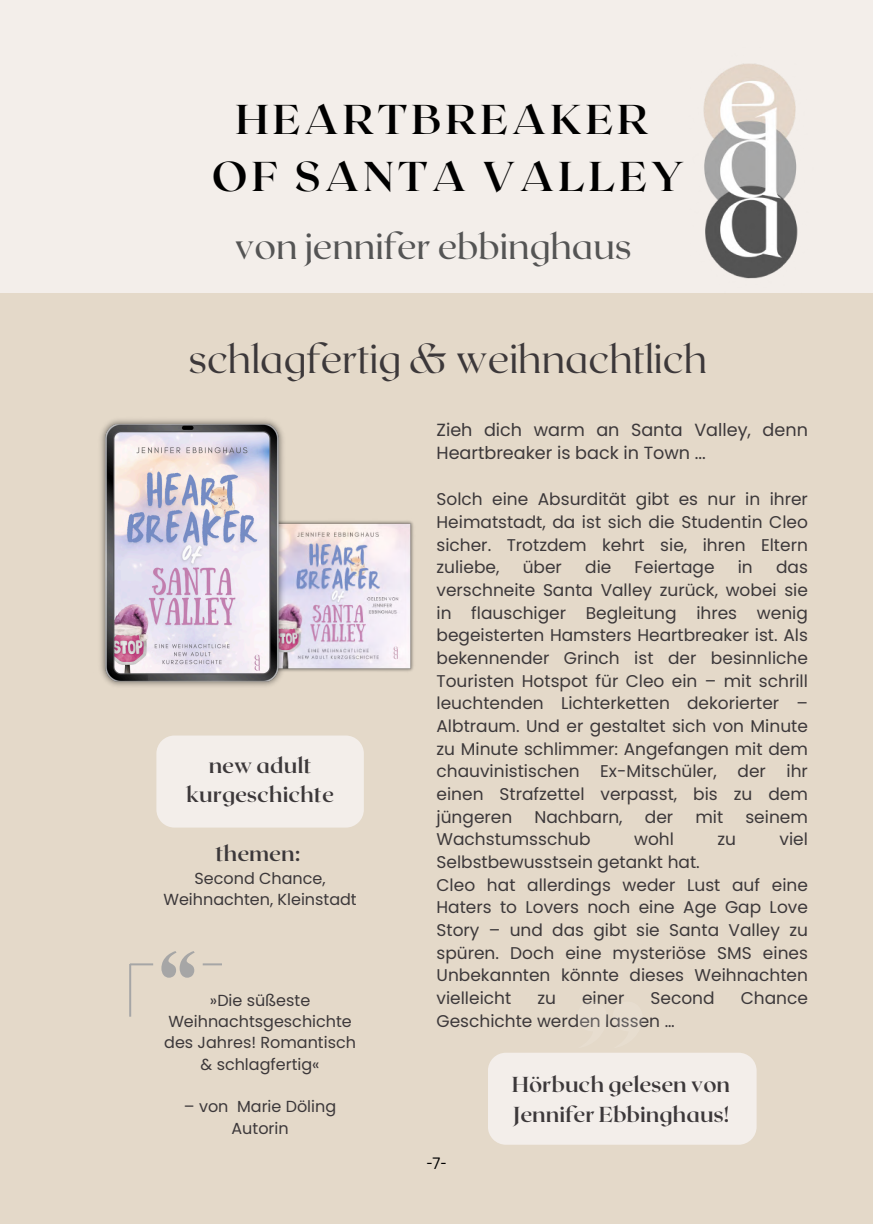
<style>
.page{position:relative;width:873px;height:1224px;background:#fff}
.page>*{position:absolute;margin:0;border:0;box-sizing:border-box;transform-origin:0 0}
.t1{font:700 41.6px/57px "Roxborough CF";letter-spacing:.1em;color:#000;text-align:center}
.t2{font:300 40.2px "Roxborough CF";color:#3c383a}
.t3{font:36.2px "Roxborough CF";color:#545454}
.t4{font:700 21.6px/29.4px "Roxborough CF";color:#3c383a;text-align:center}
.t5{font:17.6px/23.4px "Poppins";color:#3c383a}
.t6{font:17px/22.6px "Poppins";color:#3c383a;text-align:justify}
.t7{font:16px/21.4px "Poppins";color:#3c383a;text-align:center}
.t8{font:16px "Canva Sans";color:#000}
</style>
<div class="page">
<div style="left:0;top:293px;width:873px;height:931px;background:#e4d9c9"></div>
<div style="left:0;top:0;width:873px;height:293px;background:#f3eeea"></div>
<div style="left:156px;top:736px;width:208px;height:92px;background:#f3eeea"></div>
<img style="left:703px;top:63px;width:95px;height:216px">
<img style="left:309px;top:521px;width:105px;height:151px">
<img style="left:100px;top:419px;width:209px;height:328px">
<hr style="left:130px;top:1129px;width:91px;height:1px;background:#a6a6a6">
<hr style="left:130px;top:963px;width:23px;height:2px;background:#a6a6a6">
<svg style="left:161px;top:951px;width:60px;height:27px"></svg>
<hr style="left:295px;top:964px;width:1px;height:59px;background:#a6a6a6">
<svg style="left:129px;top:964px;width:13px;height:53px"></svg>
<div style="left:488px;top:1053px;width:268px;height:92px;background:#f3eeea"></div>
<p class="t1" style="left:212px;top:89px;width:474px">HEARTBREAKER<br>OF SANTA VALLEY</p>
<h1 class="t3" style="left:235px;top:222px;width:398px">von jennifer ebbinghaus</h1>
<h3 class="t2" style="left:189px;top:333px;width:520px">schlagfertig &amp; weihnachtlich</h3>
<h2 class="t4" style="left:186px;top:750px;width:149px">new adult kurgeschichte</h2>
<p class="t4" style="left:215px;top:838px;width:87px">themen:</p>
<p class="t7" style="left:163px;top:868px;width:195px">Second Chance,<br>Weihnachten, Kleinstadt</p>
<h4 class="t7" style="left:164px;top:989px;width:193px">»Die süßeste<br>Weihnachtsgeschichte des Jahres! Romantisch &amp; schlagfertig«</h4>
<p class="t7" style="left:184px;top:1096px;width:154px">– von Marie Döling</p>
<p class="t7" style="left:232px;top:1117px;width:59px">Autorin</p>
<p class="t5" style="left:437px;top:418px;width:373px">Zieh dich warm an Santa Valley, denn<br>Heartbreaker is back in Town ...</p>
<p class="t6" style="left:437px;top:488px;width:373px">Solch eine Absurdität gibt es nur in ihrer Heimatstadt, da ist sich die Studentin Cleo sicher. Trotzdem kehrt sie, ihren Eltern zuliebe,</p>
<p class="t6" style="left:523px;top:556px;width:41px">über</p>
<p class="t6" style="left:585px;top:556px;width:28px">die</p>
<p class="t6" style="left:635px;top:556px;width:81px">Feiertage</p>
<p class="t6" style="left:738px;top:556px;width:17px">in</p>
<p class="t6" style="left:437px;top:556px;width:373px;text-indent:340px">das verschneite Santa Valley zurück, wobei sie in flauschiger Begleitung ihres wenig begeisterten Hamsters Heartbreaker ist. Als bekennender Grinch ist der besinnliche Touristen Hotspot für Cleo ein – mit schrill leuchtenden Lichterketten dekorierter – Albtraum. Und er gestaltet sich von Minute zu Minute schlimmer: Angefangen mit dem chauvinistischen Ex-Mitschüler, der ihr einen Strafzettel verpasst, bis zu dem jüngeren</p>
<p class="t6" style="left:534px;top:806px;width:90px">Nachbarn,</p>
<p class="t6" style="left:645px;top:806px;width:30px">der</p>
<p class="t6" style="left:695px;top:806px;width:29px">mit</p>
<p class="t6" style="left:745px;top:806px;width:64px">seinem</p>
<p class="t6" style="left:437px;top:828px;width:156px">Wachstumsschub</p>
<p class="t6" style="left:634px;top:828px;width:41px">wohl</p>
<p class="t6" style="left:717px;top:828px;width:20px">zu</p>
<p class="t6" style="left:780px;top:828px;width:30px">viel</p>
<p class="t6" style="left:437px;top:851px;width:265px">Selbstbewusstsein getankt hat.</p>
<p class="t6" style="left:437px;top:874px;width:373px">Cleo hat allerdings weder Lust auf eine Haters to Lovers noch eine Age Gap Love Story – und das gibt sie Santa Valley zu spüren. Doch eine mysteriöse SMS eines Unbekannten könnte dieses Weihnachten vielleicht</p>
<p class="t6" style="left:537px;top:987px;width:20px">zu</p>
<p class="t6" style="left:582px;top:987px;width:44px">einer</p>
<p class="t6" style="left:651px;top:987px;width:66px">Second</p>
<p class="t6" style="left:741px;top:987px;width:69px">Chance</p>
<p class="t6" style="left:437px;top:1010px;width:240px">Geschichte werden lassen …</p>
<p class="t8" style="left:427px;top:1152px;width:21px">-7-</p>
<p class="t4" style="left:512px;top:1068px;width:220px;line-height:30px;text-align:left">Hörbuch gelesen von<br>Jennifer Ebbinghaus!</p>
</div>
